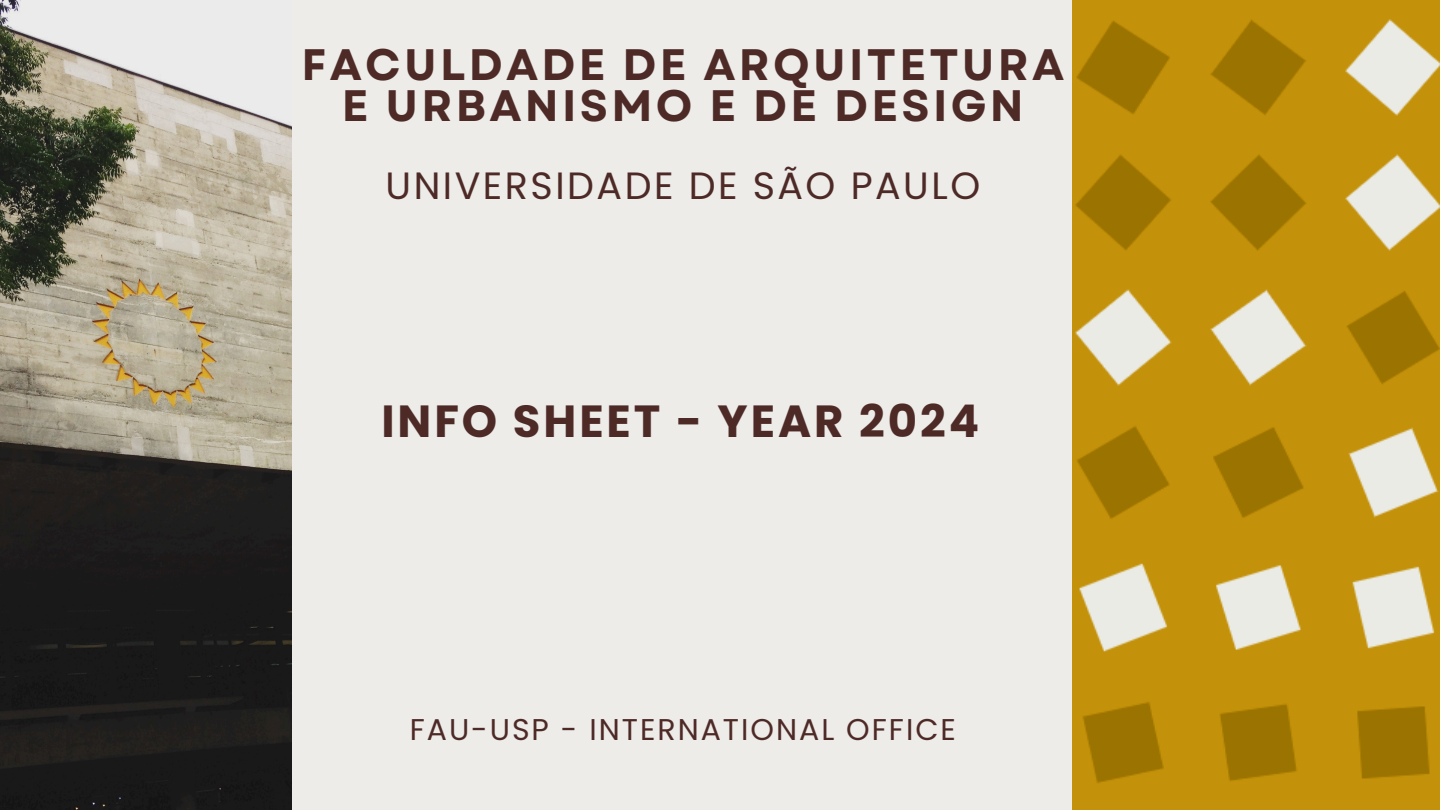
<style>
.page{position:relative;width:1440px;height:810px;background:#edece8}
.page>*{position:absolute;margin:0;border:0;box-sizing:border-box;transform-origin:0 0}
.t1{font:700 45px "Poppins";letter-spacing:.065em;color:#4e2a27}
.t2{font:700 44px/41.2px "Garet";letter-spacing:.075em;color:#4e2a27;text-align:center}
.t3{font:38px "Poppins";letter-spacing:.065em;color:#4e2a27}
.t4{font:30px "Poppins";letter-spacing:.065em;color:#4e2a27}
</style>
<div class="page">
<img style="left:1073px;top:0;width:367px;height:810px">
<img style="left:0;top:0;width:292px;height:810px">
<h1 class="t2" style="left:302px;top:44px;width:764px">FACULDADE DE ARQUITETURA<br>E URBANISMO E DE DESIGN</h1>
<h2 class="t3" style="left:386px;top:159px;width:596px">UNIVERSIDADE DE SÃO PAULO</h2>
<h1 class="t1" style="left:381px;top:390px;width:599px">INFO SHEET - YEAR 2024</h1>
<p class="t4" style="left:410px;top:708px;width:548px">FAU-USP - INTERNATIONAL OFFICE</p>
</div>
